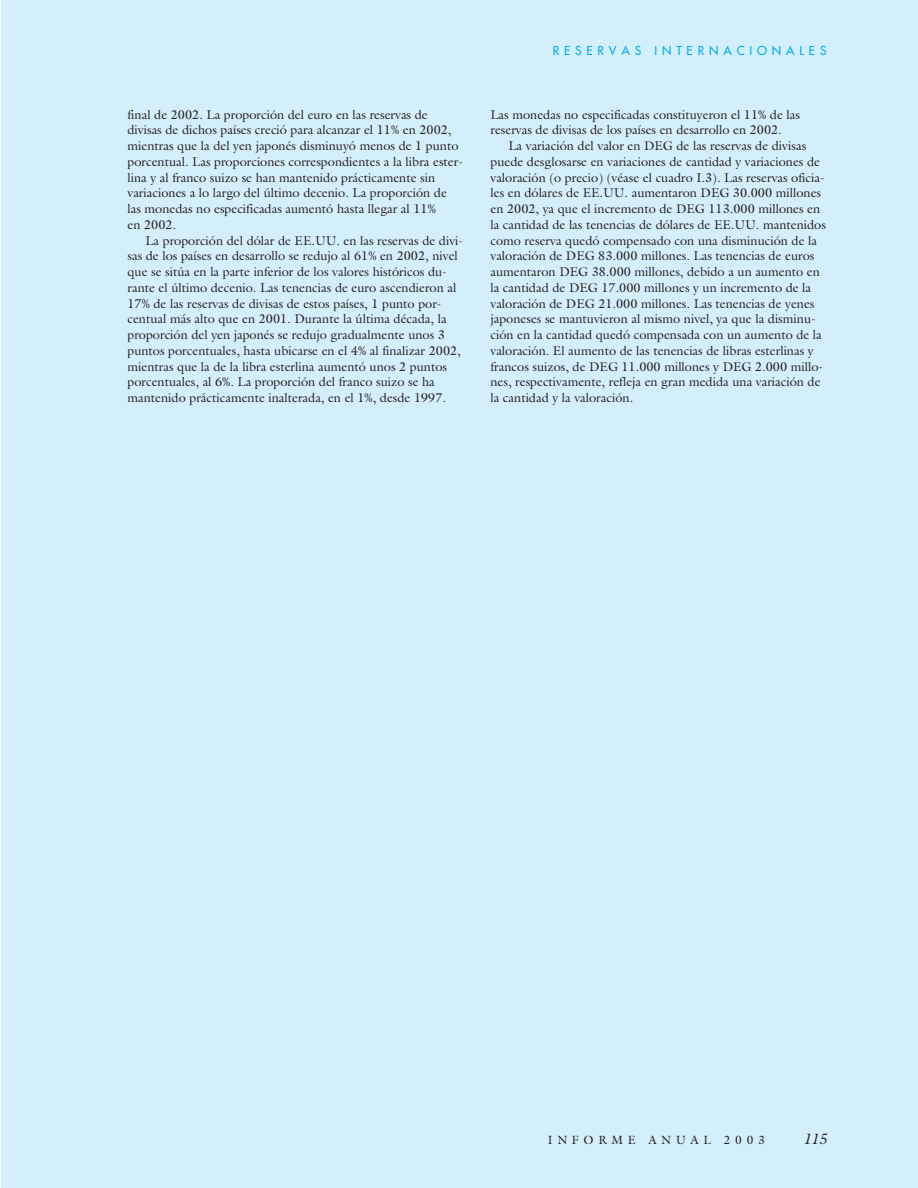
<style>
.page{position:relative;width:918px;height:1188px;background:#fff}
.page>*{position:absolute;margin:0;border:0;box-sizing:border-box;transform-origin:0 0}
.t1{font:italic 15px "Galliard";color:#231f20}
.t2{font:12.75px/15.8px "Galliard";color:#231f20}
.t3{font:12px "Futura";letter-spacing:.405em;color:#00aeef}
.t4{font:12px "Galliard";letter-spacing:.39em;color:#231f20}
</style>
<div class="page">
<div style="left:1px;top:0;width:917px;height:1188px;background:#d4effc"></div>
<p class="t2" style="left:128px;top:108px;width:337px">final de 2002. La proporción del euro en las reservas de divisas de dichos países creció para alcanzar el 11% en 2002, mientras que la del yen japonés disminuyó menos de 1 punto porcentual. Las proporciones correspondientes a la libra ester&shy;lina y al franco suizo se han mantenido prácticamente sin variaciones a lo largo del último decenio. La proporción de las monedas no especificadas aumentó hasta llegar al 11%<br>en 2002.</p>
<p class="t2" style="left:128px;top:234px;width:337px;text-indent:18px">La proporción del dólar de EE.UU. en las reservas de divi&shy;sas de los países en desarrollo se redujo al 61% en 2002, nivel que se sitúa en la parte inferior de los valores históricos du&shy;rante el último decenio. Las tenencias de euro ascendieron al 17% de las reservas de divisas de estos países, 1 punto por&shy;centual más alto que en 2001. Durante la última década, la proporción del yen japonés se redujo gradualmente unos 3 puntos porcentuales, hasta ubicarse en el 4% al finalizar 2002, mientras que la de la libra esterlina aumentó unos 2 puntos porcentuales, al 6%. La proporción del franco suizo se ha mantenido prácticamente inalterada, en el 1%, desde 1997.</p>
<p class="t3" style="left:553px;top:45px;width:275px">RESERVAS INTERNACIONALES</p>
<p class="t2" style="left:491px;top:108px;width:311px">Las monedas no especificadas constituyeron el 11% de las reservas de divisas de los países en desarrollo en 2002.</p>
<p class="t2" style="left:491px;top:139px;width:337px;text-indent:18px">La variación del valor en DEG de las reservas de divisas puede desglosarse en variaciones de cantidad y variaciones de valoración (o precio) (véase el cuadro I.3). Las reservas oficia&shy;les en dólares de EE.UU. aumentaron DEG 30.000 millones en 2002, ya que el incremento de DEG 113.000 millones en la cantidad de las tenencias de dólares de EE.UU. mantenidos como reserva quedó compensado con una disminución de la valoración de DEG 83.000 millones. Las tenencias de euros aumentaron DEG 38.000 millones, debido a un aumento en la cantidad de DEG 17.000 millones y un incremento de la valoración de DEG 21.000 millones. Las tenencias de yenes japoneses se mantuvieron al mismo nivel, ya que la disminu&shy;ción en la cantidad quedó compensada con un aumento de la valoración. El aumento de las tenencias de libras esterlinas y francos suizos, de DEG 11.000 millones y DEG 2.000 millo&shy;nes, respectivamente, refleja en gran medida una variación de la cantidad y la valoración.</p>
<p class="t4" style="left:548px;top:1135px;width:218px">INFORME ANUAL 2003</p>
<p class="t1" style="left:803px;top:1133px;width:25px">115</p>
</div>
